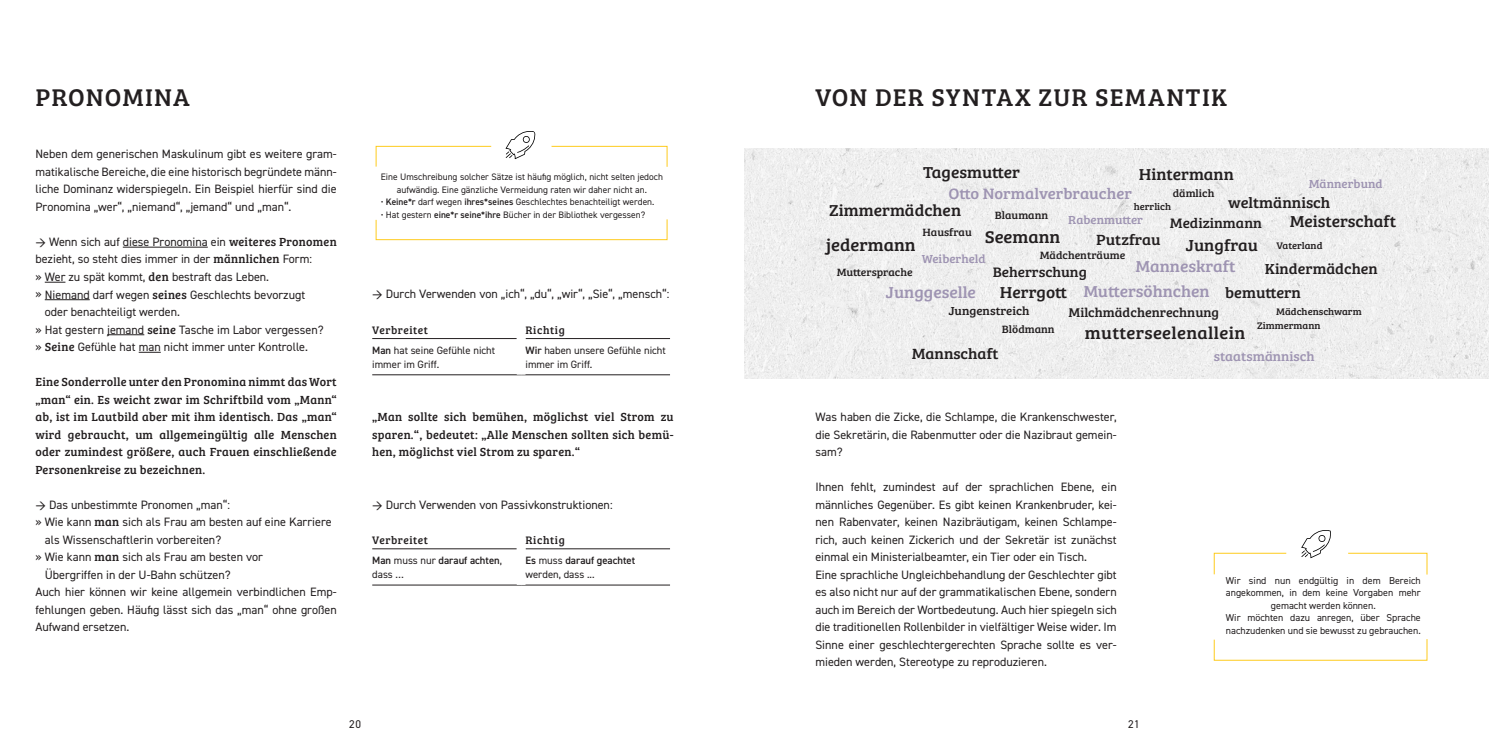
<style>
.page{position:relative;width:1489px;height:745px;background:#fff}
.page>*{position:absolute;margin:0;border:0;box-sizing:border-box;transform-origin:0 0}
.Überschrift_2{font:25px "Bree Serif";letter-spacing:.05em;color:#231f20}
.t1{font:17.5px "Bree Serif";letter-spacing:.005em;color:#231f20;scale:1.06 1}
.t2{font:16.5px "Bree Serif";color:#231f20;scale:1.06 1}
.t3{font:16.38px "Bree Serif";color:#231f20;scale:1.06 1}
.t4{font:16.38px "Bree Serif";color:#9e94b2;scale:1.06 1}
.t5{font:15.62px "Bree Serif";color:#9e94b2;scale:1.06 1}
.t6{font:15.38px "Bree Serif";color:#231f20;scale:1.06 1}
.t7{font:15.25px "Bree Serif";color:#231f20;scale:1.06 1}
.t8{font:15px "Bree Serif";color:#231f20;scale:1.06 1}
.t9{font:14.25px "Bree Serif";color:#231f20;scale:1.06 1}
.t10{font:13.38px "Bree Serif";color:#9e94b2;scale:1.06 1}
.t11{font:13.12px "Bree Serif";color:#231f20;scale:1.06 1}
.Fließtext{font:12.12px/17.5px "DIN2014";color:#231f20;text-align:justify}
.Fließtext_Demi{font:12.12px/17.5px "Bree Serif";letter-spacing:.02em;color:#231f20;text-align:justify}
.t12{font:12px "Bree Serif";color:#9e94b2;scale:1.06 1}
.t13{font:12px "Bree Serif";color:#231f20;scale:1.06 1}
.Überschrift_4{font:11.25px "Bree Serif";letter-spacing:.05em;color:#231f20}
.t14{font:11.25px "DIN2014";color:#231f20}
.t15{font:10.88px "Bree Serif";color:#231f20;scale:1.06 1}
.Tabellentext{font:10.62px/13.8px "DIN2014";color:#231f20}
.Tabellentext-2{font:600 10.62px/13.8px "DIN2014";color:#231f20}
.Textblock_mit_Klamme{font:10px/12.5px "DIN2014";color:#231f20;text-align:center}
.t16{font:9.88px "Bree Serif";color:#231f20;scale:1.06 1}
.Textblock_mit_Klamme-2{font:9.38px/12.5px "DIN2014";color:#231f20;text-align:center}
.s1{font-family:"Bree Serif"}
.s2{font-weight:600}
.s3{font-weight:400}
</style>
<div class="page">
<img style="left:744px;top:148px;width:744px;height:230px">
<hr style="left:123px;top:247px;width:85px;height:1px;background:#231f20">
<svg style="left:45px;top:282px;width:20px;height:1px"></svg>
<hr style="left:45px;top:299px;width:45px;height:1px;background:#231f20">
<hr style="left:107px;top:334px;width:37px;height:1px;background:#231f20">
<svg style="left:139px;top:352px;width:22px;height:1px"></svg>
<hr style="left:372px;top:374px;width:149px;height:1px;background:#231f20">
<hr style="left:521px;top:374px;width:149px;height:1px;background:#231f20">
<hr style="left:372px;top:338px;width:144px;height:1px;background:#231f20">
<hr style="left:525px;top:338px;width:145px;height:1px;background:#231f20">
<hr style="left:372px;top:584px;width:149px;height:1px;background:#231f20">
<hr style="left:521px;top:584px;width:149px;height:1px;background:#231f20">
<hr style="left:372px;top:548px;width:144px;height:1px;background:#231f20">
<hr style="left:525px;top:548px;width:145px;height:1px;background:#231f20">
<svg style="left:1213px;top:639px;width:214px;height:21px"></svg>
<svg style="left:1213px;top:552px;width:73px;height:22px"></svg>
<svg style="left:1348px;top:552px;width:79px;height:22px"></svg>
<svg style="left:1301px;top:530px;width:30px;height:28px"></svg>
<svg style="left:505px;top:131px;width:31px;height:28px"></svg>
<svg style="left:375px;top:219px;width:292px;height:21px"></svg>
<svg style="left:375px;top:146px;width:117px;height:21px"></svg>
<svg style="left:551px;top:146px;width:116px;height:21px"></svg>
<p class="Überschrift_2" style="left:35px;top:79px;width:156px">PRONOMINA</p>
<p class="Fließtext" style="left:35px;top:145px;width:303px">Neben dem generischen Maskulinum gibt es weitere gram&shy;matikalische Bereiche, die eine historisch begründete männ&shy;liche Dominanz widerspiegeln. Ein Beispiel hierfür sind die Pronomina „wer“, „niemand“, „jemand“ und „man“.</p>
<p class="Fließtext" style="left:35px;top:232px;width:303px">→ Wenn sich auf diese Pronomina ein <span class="s1">weiteres Pronomen </span>bezieht, so steht dies immer in der <span class="s1">männlichen</span> Form:</p>
<p class="Fließtext" style="left:35px;top:267px;width:235px">» Wer zu spät kommt, <span class="s1">den</span> bestraft das Leben.</p>
<p class="Fließtext" style="left:45px;top:285px;width:262px;text-indent:-9px">» Niemand darf wegen <span class="s1">seines</span> Geschlechts bevorzugt oder benachteiligt werden.</p>
<p class="Fließtext" style="left:35px;top:320px;width:290px">» Hat gestern jemand <span class="s1">seine</span> Tasche im Labor vergessen?</p>
<p class="Fließtext" style="left:35px;top:337px;width:274px">» <span class="s1">Seine</span> Gefühle hat man nicht immer unter Kontrolle.</p>
<p class="Fließtext_Demi" style="left:35px;top:372px;width:303px">Eine Sonderrolle unter den Pronomina nimmt das Wort „man“ ein. Es weicht zwar im Schriftbild vom „Mann“ ab, ist im Lautbild aber mit ihm identisch. Das „man“ wird gebraucht, um allgemeingültig alle Menschen oder zumindest größere, auch Frauen einschließende Personenkreise zu bezeichnen.</p>
<p class="Fließtext" style="left:35px;top:495px;width:196px">→ Das unbestimmte Pronomen „man“:</p>
<p class="Fließtext" style="left:45px;top:512px;width:288px;text-indent:-9px">» Wie kann <span class="s1">man</span> sich als Frau am besten auf eine Karriere als Wissenschaftlerin vorbereiten?</p>
<p class="Fließtext" style="left:45px;top:547px;width:220px;text-indent:-9px">» Wie kann <span class="s1">man</span> sich als Frau am besten vor<br>Übergriffen in der U-Bahn schützen?</p>
<p class="Fließtext" style="left:35px;top:582px;width:303px">Auch hier können wir keine allgemein verbindlichen Emp&shy;fehlungen geben. Häufig lässt sich das „man“ ohne großen Aufwand ersetzen.</p>
<p class="Textblock_mit_Klamme-2" style="left:381px;top:170px;width:284px">Eine Umschreibung solcher Sätze ist häufig möglich, nicht selten jedoch aufwändig. Eine gänzliche Vermeidung raten wir daher nicht an.</p>
<p class="Textblock_mit_Klamme-2" style="left:381px;top:195px;width:275px">• <span class="s2">Keine*r</span> darf wegen <span class="s2">ihres*seines</span> Geschlechtes benachteiligt werden.</p>
<p class="Textblock_mit_Klamme-2" style="left:381px;top:208px;width:266px">• Hat gestern <span class="s2">eine*r seine*ihre</span> Bücher in der Bibliothek vergessen?</p>
<p class="Fließtext" style="left:372px;top:285px;width:299px">→ Durch Verwenden von „ich“, „du“, „wir“, „Sie“, „mensch“:</p>
<p class="Überschrift_4" style="left:372px;top:321px;width:57px">Verbreitet</p>
<p class="Überschrift_4" style="left:525px;top:321px;width:41px">Richtig</p>
<p class="Tabellentext" style="left:372px;top:343px;width:124px"><span class="s2">Man</span> hat seine Gefühle nicht immer im Griff.</p>
<p class="Tabellentext" style="left:525px;top:343px;width:142px"><span class="s2">Wir</span> haben unsere Gefühle nicht immer im Griff.</p>
<p class="Fließtext_Demi" style="left:372px;top:407px;width:303px">„Man sollte sich bemühen, möglichst viel Strom zu sparen.“, bedeutet: „Alle Menschen sollten sich bemü&shy;hen, möglichst viel Strom zu sparen.“</p>
<p class="Fließtext" style="left:372px;top:495px;width:242px">→ Durch Verwenden von Passivkonstruktionen:</p>
<p class="Überschrift_4" style="left:372px;top:531px;width:57px">Verbreitet</p>
<p class="Überschrift_4" style="left:525px;top:531px;width:41px">Richtig</p>
<p class="Tabellentext-2" style="left:372px;top:553px;width:131px">Man <span class="s3">muss nur</span> darauf achten<span class="s3">, dass …</span></p>
<p class="Tabellentext" style="left:525px;top:553px;width:111px"><span class="s2">Es</span> muss <span class="s2">darauf geachtet </span>werden, dass ...</p>
<p class="Überschrift_2" style="left:815px;top:79px;width:413px">VON DER SYNTAX ZUR SEMANTIK</p>
<p class="t3" style="left:923px;top:160px;width:93px">Tagesmutter</p>
<p class="t3" style="left:1138px;top:162px;width:91px">Hintermann</p>
<p class="t9" style="left:1169px;top:212px;width:88px">Medizinmann</p>
<p class="t12" style="left:1308px;top:175px;width:71px">Männerbund</p>
<p class="t5" style="left:948px;top:181px;width:175px">Otto Normalverbraucher</p>
<p class="t15" style="left:1172px;top:185px;width:41px">dämlich</p>
<p class="t6" style="left:1228px;top:191px;width:98px">weltmännisch</p>
<p class="t16" style="left:1133px;top:199px;width:37px">herrlich</p>
<p class="t3" style="left:829px;top:198px;width:126px">Zimmermädchen</p>
<p class="t15" style="left:994px;top:207px;width:52px">Blaumann</p>
<p class="t12" style="left:1068px;top:210px;width:72px">Rabenmutter</p>
<p class="t3" style="left:1289px;top:209px;width:102px">Meisterschaft</p>
<p class="t15" style="left:922px;top:224px;width:48px">Hausfrau</p>
<p class="t1" style="left:984px;top:224px;width:73px">Seemann</p>
<p class="t7" style="left:1096px;top:228px;width:62px">Putzfrau</p>
<p class="t1" style="left:826px;top:231px;width:86px">jedermann</p>
<p class="t2" style="left:1185px;top:233px;width:70px">Jungfrau</p>
<p class="t16" style="left:1276px;top:238px;width:45px">Vaterland</p>
<p class="t15" style="left:1039px;top:247px;width:82px">Mädchenträume</p>
<p class="t12" style="left:921px;top:249px;width:62px">Weiberheld</p>
<p class="t4" style="left:1135px;top:254px;width:96px">Manneskraft</p>
<p class="t8" style="left:1264px;top:258px;width:108px">Kindermädchen</p>
<p class="t9" style="left:992px;top:261px;width:90px">Beherrschung</p>
<p class="t3" style="left:999px;top:279px;width:65px">Herrgott</p>
<p class="t15" style="left:836px;top:264px;width:73px">Muttersprache</p>
<p class="t4" style="left:1083px;top:278px;width:121px">Muttersöhnchen</p>
<p class="t7" style="left:1225px;top:281px;width:73px">bemuttern</p>
<p class="t16" style="left:1276px;top:304px;width:82px">Mädchenschwarm</p>
<p class="t4" style="left:885px;top:280px;width:87px">Junggeselle</p>
<p class="t13" style="left:948px;top:302px;width:78px">Jungenstreich</p>
<p class="t11" style="left:1068px;top:302px;width:144px">Milchmädchenrechnung</p>
<p class="t15" style="left:1001px;top:321px;width:51px">Blödmann</p>
<p class="t16" style="left:1256px;top:318px;width:61px">Zimmermann</p>
<p class="t1" style="left:1084px;top:320px;width:153px">mutterseelenallein</p>
<p class="t7" style="left:911px;top:342px;width:83px">Mannschaft</p>
<p class="Fließtext" style="left:815px;top:407px;width:303px">Was haben die Zicke, die Schlampe, die Krankenschwester, die Sekretärin, die Rabenmutter oder die Nazibraut gemein&shy;sam?</p>
<p class="Fließtext" style="left:815px;top:477px;width:303px">Ihnen fehlt, zumindest auf der sprachlichen Ebene, ein männliches Gegenüber. Es gibt keinen Krankenbruder, kei&shy;nen Rabenvater, keinen Nazibräutigam, keinen Schlampe&shy;rich, auch keinen Zickerich und der Sekretär ist zunächst einmal ein Ministerialbeamter, ein Tier oder ein Tisch.</p>
<p class="Fließtext" style="left:815px;top:565px;width:303px">Eine sprachliche Ungleichbehandlung der Geschlechter gibt es also nicht nur auf der grammatikalischen Ebene, sondern auch im Bereich der Wortbedeutung. Auch hier spiegeln sich die traditionellen Rollenbilder in vielfältiger Weise wider. Im Sinne einer geschlechtergerechten Sprache sollte es ver&shy;mieden werden, Stereotype zu reproduzieren.</p>
<p class="t10" style="left:1213px;top:346px;width:97px">staatsmännisch</p>
<p class="Textblock_mit_Klamme" style="left:1225px;top:573px;width:196px">Wir sind nun endgültig in dem Bereich angekommen, in dem keine Vorgaben mehr gemacht werden können.</p>
<p class="Textblock_mit_Klamme" style="left:1225px;top:611px;width:196px;text-align:left">Wir möchten dazu anregen, über Sprache nachzudenken und sie bewusst zu gebrauchen.</p>
<p class="t14" style="left:349px;top:716px;width:13px">20</p>
<p class="t14" style="left:1127px;top:716px;width:13px">21</p>
</div>
